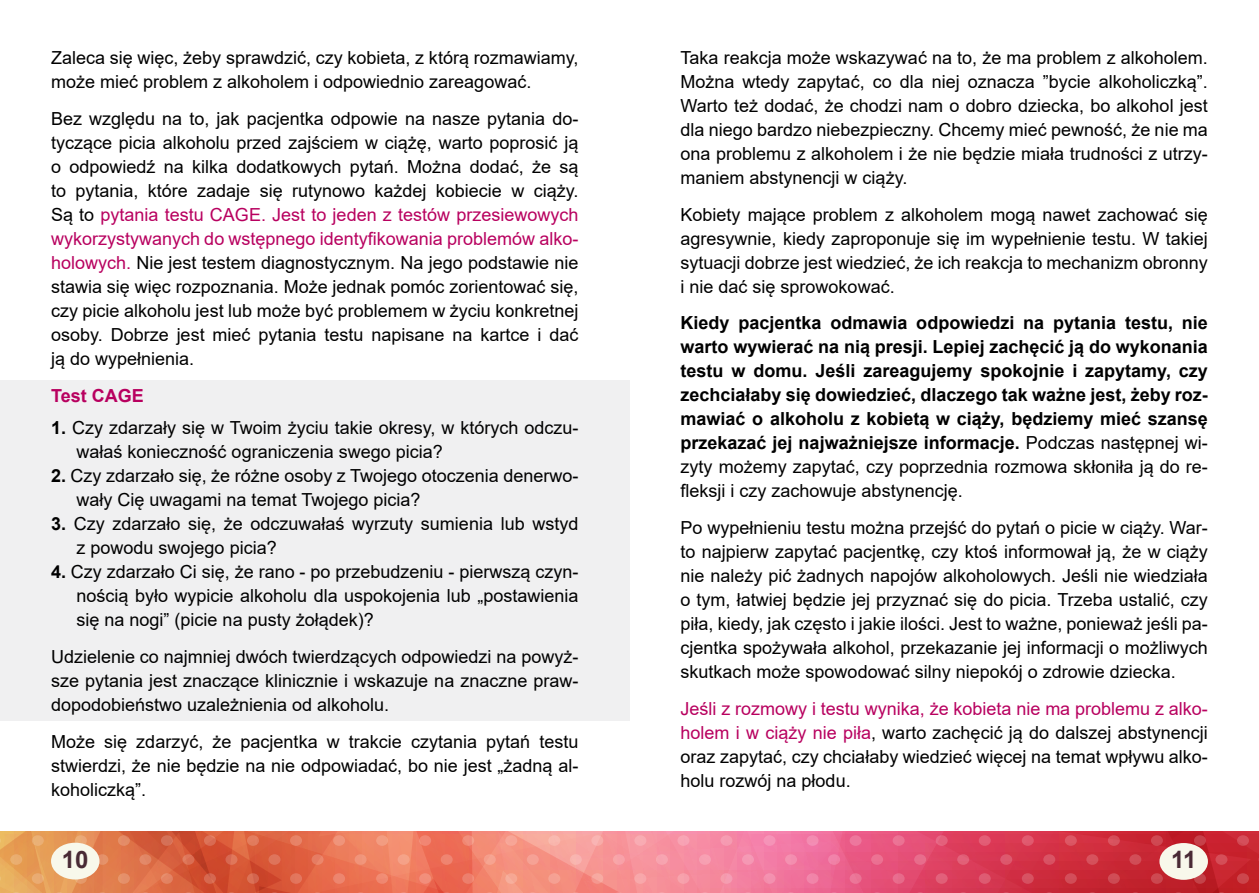
<style>
.page{position:relative;width:1259px;height:893px;background:#fff}
.page>*{position:absolute;margin:0;border:0;box-sizing:border-box;transform-origin:0 0}
.t1{font:700 24px "Arial";color:#492a35}
.t2{font:18px/24px "Arial";color:#000;text-align:justify}
.t3{font:700 18px/24px "Arial";color:#000;text-align:justify}
.t4{font:700 18px "Arial";color:#b8005f}
.s1{color:#b8005f}
.s2{font-weight:700}
.s3{font-weight:400}
</style>
<div class="page">
<svg style="left:0;top:832px;width:1259px;height:61px;background:#e36864"></svg>
<div style="left:51px;top:843px;width:48px;height:36px;background:#f8f8eb;border-radius:50%"></div>
<div style="left:1159px;top:843px;width:49px;height:37px;background:#f8f8eb;border-radius:50%"></div>
<div style="left:0;top:381px;width:629px;height:340px;background:#f0f0f1"></div>
<p class="t2" style="left:51px;top:46px;width:529px">Zaleca się więc, żeby sprawdzić, czy kobieta, z którą rozmawiamy, może mieć problem z alkoholem i odpowiednio zareagować.</p>
<p class="t2" style="left:51px;top:106px;width:529px">Bez względu na to, jak pacjentka odpowie na nasze pytania do&shy;tyczące picia alkoholu przed zajściem w ciążę, warto poprosić ją o odpowiedź na kilka dodatkowych pytań. Można dodać, że są to pytania, które zadaje się rutynowo każdej kobiecie w ciąży.<br>Są to <span class="s1">pytania testu CAGE. Jest to jeden z testów przesiewowych wykorzystywanych do wstępnego identyfikowania problemów alko&shy;holowych.</span> Nie jest testem diagnostycznym. Na jego podstawie nie stawia się więc rozpoznania. Może jednak pomóc zorientować się, czy picie alkoholu jest lub może być problemem w życiu konkretnej osoby. Dobrze jest mieć pytania testu napisane na kartce i dać ją do wypełnienia.</p>
<p class="t4" style="left:51px;top:383px;width:92px">Test CAGE</p>
<p class="t2" style="left:77px;top:416px;width:503px;text-indent:-26px"><span class="s2">1.</span> Czy zdarzały się w Twoim życiu takie okresy, w których odczu&shy;wałaś konieczność ograniczenia swego picia?</p>
<p class="t2" style="left:77px;top:464px;width:503px;text-indent:-26px"><span class="s2">2.</span> Czy zdarzało się, że różne osoby z Twojego otoczenia denerwo&shy;wały Cię uwagami na temat Twojego picia?</p>
<p class="t2" style="left:77px;top:512px;width:503px;text-indent:-26px"><span class="s2">3.</span> Czy zdarzało się, że odczuwałaś wyrzuty sumienia lub wstyd z powodu swojego picia?</p>
<p class="t2" style="left:77px;top:560px;width:503px;text-indent:-26px"><span class="s2">4.</span> Czy zdarzało Ci się, że rano - po przebudzeniu - pierwszą czyn&shy;nością było wypicie alkoholu dla uspokojenia lub „postawienia się na nogi” (picie na pusty żołądek)?</p>
<p class="t2" style="left:51px;top:644px;width:529px">Udzielenie co najmniej dwóch twierdzących odpowiedzi na powyż&shy;sze pytania jest znaczące klinicznie i wskazuje na znaczne praw&shy;dopodobieństwo uzależnienia od alkoholu.</p>
<p class="t2" style="left:51px;top:729px;width:529px">Może się zdarzyć, że pacjentka w trakcie czytania pytań testu stwierdzi, że nie będzie na nie odpowiadać, bo nie jest „żadną al&shy;koholiczką”.</p>
<p class="t2" style="left:680px;top:46px;width:529px">Taka reakcja może wskazywać na to, że ma problem z alkoholem.<br>Można wtedy zapytać, co dla niej oznacza ”bycie alkoholiczką”.<br>Warto też dodać, że chodzi nam o dobro dziecka, bo alkohol jest dla niego bardzo niebezpieczny. Chcemy mieć pewność, że nie ma ona problemu z alkoholem i że nie będzie miała trudności z utrzy&shy;maniem abstynencji w ciąży.</p>
<p class="t2" style="left:680px;top:202px;width:529px">Kobiety mające problem z alkoholem mogą nawet zachować się agresywnie, kiedy zaproponuje się im wypełnienie testu. W takiej sytuacji dobrze jest wiedzieć, że ich reakcja to mechanizm obronny i nie dać się sprowokować.</p>
<p class="t3" style="left:680px;top:311px;width:529px">Kiedy pacjentka odmawia odpowiedzi na pytania testu, nie warto wywierać na nią presji. Lepiej zachęcić ją do wykonania testu w domu. Jeśli zareagujemy spokojnie i zapytamy, czy zechciałaby się dowiedzieć, dlaczego tak ważne jest, żeby roz&shy;mawiać o alkoholu z kobietą w ciąży, będziemy mieć szansę przekazać jej najważniejsze informacje. <span class="s3">Podczas następnej wi&shy;zyty możemy zapytać, czy poprzednia rozmowa skłoniła ją do re&shy;fleksji i czy zachowuje abstynencję.</span></p>
<p class="t2" style="left:680px;top:516px;width:529px">Po wypełnieniu testu można przejść do pytań o picie w ciąży. War&shy;to najpierw zapytać pacjentkę, czy ktoś informował ją, że w ciąży nie należy pić żadnych napojów alkoholowych. Jeśli nie wiedziała o tym, łatwiej będzie jej przyznać się do picia. Trzeba ustalić, czy piła, kiedy, jak często i jakie ilości. Jest to ważne, ponieważ jeśli pa&shy;cjentka spożywała alkohol, przekazanie jej informacji o możliwych skutkach może spowodować silny niepokój o zdrowie dziecka.</p>
<p class="t2" style="left:680px;top:696px;width:529px"><span class="s1">Jeśli z rozmowy i testu wynika, że kobieta nie ma problemu z alko&shy;holem i w ciąży nie piła</span>, warto zachęcić ją do dalszej abstynencji oraz zapytać, czy chciałaby wiedzieć więcej na temat wpływu alko&shy;holu rozwój na płodu.</p>
<h1 class="t1" style="left:62px;top:843px;width:28px">10</h1>
<h1 class="t1" style="left:1171px;top:843px;width:27px">11</h1>
</div>
